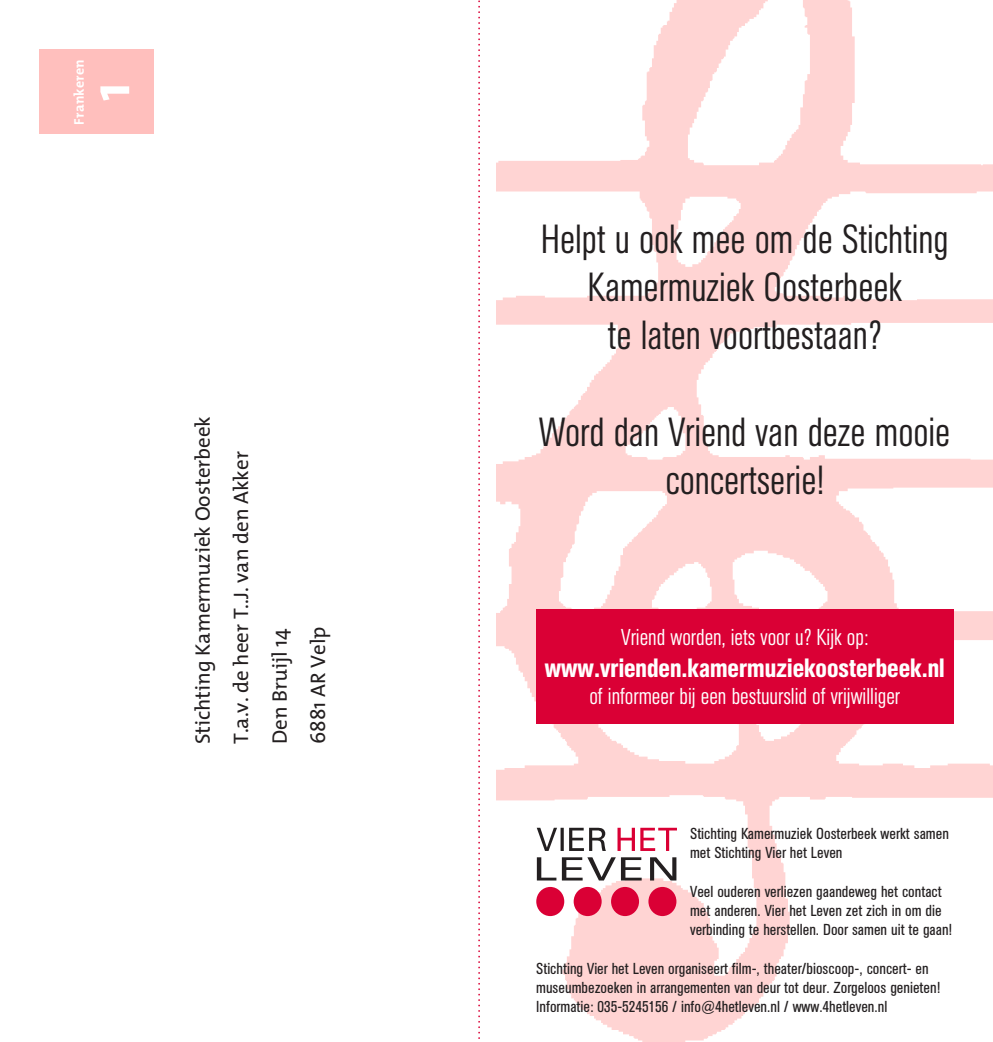
<style>
.page{position:relative;width:993px;height:1042px;background:#fff}
.page>*{position:absolute;margin:0;border:0;box-sizing:border-box;transform-origin:0 0}
.t1{font:700 56px "The Mix";color:#fff}
.t2{font:300 40.25px/48.3px "AG Buch Condensed BQ";color:#231f20;text-align:center}
.t3{font:500 26.25px "AG Buch Condensed BQ";color:#fff}
.t4{font:300 22.75px "AG Buch Condensed BQ";color:#fff}
.t5{font:21px/38.5px "The Mix";color:#231f20}
.t6{font:15.75px/19.2px "AG Buch Condensed BQ";color:#231f20}
.t7{font:700 14px "The Mix";letter-spacing:.015em;color:#fff}
</style>
<div class="page">
<img style="left:496px;top:0;width:496px;height:1042px">
<div style="left:40px;top:50px;width:114px;height:84px;background:#ffbfbd"></div>
<svg style="left:478px;top:0;width:2px;height:1039px"></svg>
<div style="left:536px;top:609px;width:416px;height:114px;background:#da0035"></div>
<svg style="left:536px;top:828px;width:69px;height:23px"></svg>
<svg style="left:617px;top:828px;width:59px;height:23px"></svg>
<svg style="left:536px;top:857px;width:140px;height:23px"></svg>
<div style="left:536px;top:887px;width:28px;height:29px;background:#da0035;border-radius:50%"></div>
<div style="left:573px;top:887px;width:28px;height:29px;background:#da0035;border-radius:50%"></div>
<div style="left:611px;top:887px;width:27px;height:29px;background:#da0035;border-radius:50%"></div>
<div style="left:648px;top:887px;width:28px;height:29px;background:#da0035;border-radius:50%"></div>
<p class="t7" style="left:67px;top:124px;width:67px;rotate:-90deg">Frankeren</p>
<h1 class="t1" style="left:63px;top:101px;width:21px;rotate:-90deg">1</h1>
<h3 class="t5" style="left:183px;top:744px;width:330px;rotate:-90deg">Stichting Kamermuziek Oosterbeek<br>T.a.v. de heer T..J. van den Akker<br>Den Bruijl 14<br>6881 AR Velp</h3>
<h2 class="t2" style="left:540px;top:216px;width:409px">Helpt u ook mee om de Stichting<br>Kamermuziek Oosterbeek<br>te laten voortbestaan?</h2>
<h2 class="t2" style="left:539px;top:409px;width:412px">Word dan Vriend van deze mooie concertserie!</h2>
<h3 class="t4" style="left:621px;top:625px;width:248px">Vriend worden, iets voor u? Kijk op:</h3>
<h3 class="t3" style="left:544px;top:653px;width:401px">www.vrienden.kamermuziekoosterbeek.nl</h3>
<h3 class="t4" style="left:589px;top:684px;width:312px">of informeer bij een bestuurslid of vrijwilliger</h3>
<p class="t6" style="left:690px;top:824px;width:260px">Stichting Kamermuziek Oosterbeek werkt samen met Stichting Vier het Leven</p>
<p class="t6" style="left:690px;top:882px;width:263px">Veel ouderen verliezen gaandeweg het contact met anderen. Vier het Leven zet zich in om die verbinding te herstellen. Door samen uit te gaan!</p>
<p class="t6" style="left:536px;top:959px;width:405px">Stichting Vier het Leven organiseert film-, theater/bioscoop-, concert- en museumbezoeken in arrangementen van deur tot deur. Zorgeloos genieten!<br>Informatie: 035-5245156 / info@4hetleven.nl / www.4hetleven.nl</p>
</div>
